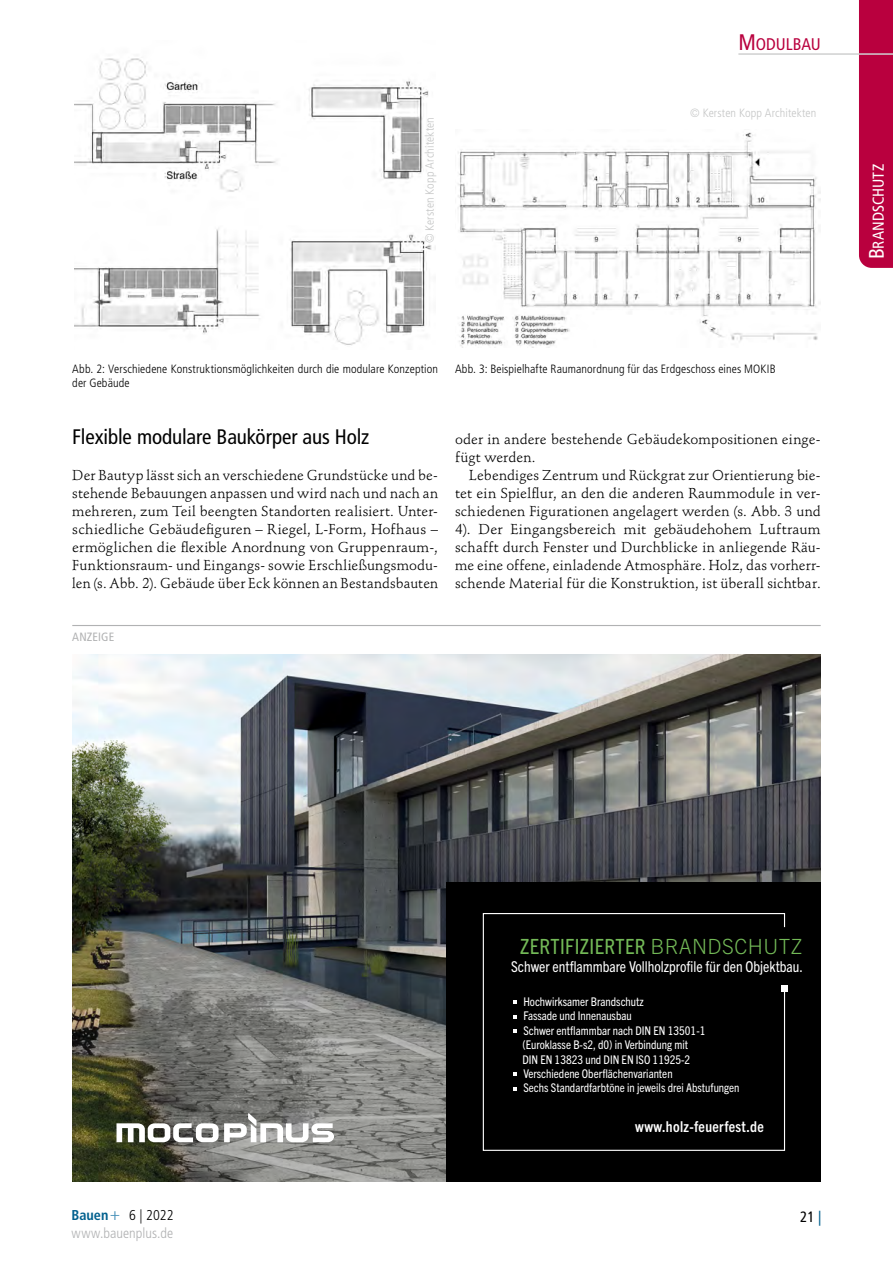
<style>
.page{position:relative;width:893px;height:1263px;background:#fff}
.page>*{position:absolute;margin:0;border:0;box-sizing:border-box;transform-origin:0 0}
.t1{font:condensed 21px "Frutiger LT Std";letter-spacing:-.005em;color:#000}
.t2{font:condensed 21px "Trade Gothic Next LT Pro";letter-spacing:.02em;color:#73b957}
.t3{font:condensed 16.8px "Frutiger LT Std";letter-spacing:-.005em;color:#b9003e}
.t4{font:condensed 15.75px "Frutiger LT Std";color:#fff}
.t5{font:condensed 15px "Trade Gothic Next LT Pro";color:#fff}
.t6{font:700 condensed 15px "Trade Gothic Next LT Pro";letter-spacing:.02em;color:#fff}
.t7{font:condensed 15px "Frutiger LT Std";color:#000}
.t8{font:14.25px/18px "Stempel Schneidler Std";letter-spacing:.01em;color:#000;text-align:justify}
.t9{font:300 condensed 14.25px "Frutiger LT Std";letter-spacing:.005em;color:#b1b2b3}
.t10{font:300 condensed 14.25px "Frutiger LT Std";color:#000}
.t11{font:condensed 12px/14.4px "Trade Gothic Next LT Pro";color:#fff}
.t12{font:300 condensed 12px/14.4px "Frutiger LT Std";letter-spacing:.01em;color:#000}
.t13{font:300 condensed 12px "Frutiger LT Std";letter-spacing:.01em;color:#c5c6c6}
.t14{font:condensed 12px "Frutiger LT Std";letter-spacing:.01em;color:#b1b2b3}
.s1{font-size:22.5px}
.s2{font-size:21px}
.s3{font-weight:300;font-stretch:normal}
.s4{font-weight:700;color:#00608e}
.s5{font-family:"Minion Pro";font-weight:400;font-stretch:normal;font-size:18px;color:#4891b9}
.s6{color:#00608e}
</style>
<div class="page">
<div style="left:859px;top:0;width:34px;height:268px;background:#b9003e"></div>
<hr style="left:738px;top:53px;width:155px;height:2px;background:#cfd0d0">
<img style="left:74px;top:58px;width:362px;height:288px">
<img style="left:458px;top:132px;width:363px;height:215px">
<img style="left:72px;top:654px;width:749px;height:528px">
<div style="left:446px;top:882px;width:375px;height:300px;background:#000"></div>
<svg style="left:482px;top:913px;width:304px;height:238px"></svg>
<div style="left:781px;top:985px;width:7px;height:6px;background:#fff"></div>
<svg style="left:513px;top:1001px;width:4px;height:3px"></svg>
<svg style="left:513px;top:1015px;width:4px;height:3px"></svg>
<svg style="left:513px;top:1029px;width:4px;height:4px"></svg>
<svg style="left:513px;top:1073px;width:4px;height:3px"></svg>
<svg style="left:513px;top:1087px;width:4px;height:3px"></svg>
<svg style="left:117px;top:1113px;width:217px;height:29px"></svg>
<hr style="left:72px;top:625px;width:749px;height:1px;background:#b1b2b3">
<p class="t13" style="left:423px;top:243px;width:128px;rotate:-90deg">© Kersten Kopp Architekten</p>
<p class="t3" style="left:738px;top:35px;width:84px"><span class="s1">M</span> ODULBAU</p>
<p class="t13" style="left:690px;top:106px;width:128px">© Kersten Kopp Architekten</p>
<p class="t12" style="left:72px;top:362px;width:367px">Abb. 2: Verschiedene Konstruktionsmöglichkeiten durch die modulare Konzeption der Gebäude</p>
<h1 class="t1" style="left:72px;top:424px;width:299px">Flexible modulare Baukörper aus Holz</h1>
<p class="t8" style="left:72px;top:466px;width:367px">Der Bautyp lässt sich an verschiedene Grundstücke und be&shy;stehende Bebauungen anpassen und wird nach und nach an mehreren, zum Teil beengten Standorten realisiert. Unter&shy;schiedliche Gebäudefiguren – Riegel, L-Form, Hofhaus – ermöglichen die flexible Anordnung von Gruppenraum-, Funktionsraum- und Eingangs- sowie Erschließungsmodu&shy;len (s. Abb. 2). Gebäude über Eck können an Bestandsbauten</p>
<p class="t14" style="left:72px;top:630px;width:44px">ANZEIGE</p>
<p class="t12" style="left:455px;top:362px;width:322px">Abb. 3: Beispielhafte Raumanordnung für das Erdgeschoss eines MOKIB</p>
<p class="t8" style="left:455px;top:430px;width:367px">oder in andere bestehende Gebäudekompositionen einge&shy;fügt werden.</p>
<p class="t8" style="left:455px;top:466px;width:367px;text-indent:14px">Lebendiges Zentrum und Rückgrat zur Orientierung bie&shy;tet ein Spielflur, an den die anderen Raummodule in ver&shy;schiedenen Figurationen angelagert werden (s. Abb. 3 und 4). Der Eingangsbereich mit gebäudehohem Luftraum schafft durch Fenster und Durchblicke in anliegende Räu&shy;me eine offene, einladende Atmosphäre. Holz, das vorherr&shy;schende Material für die Konstruktion, ist überall sichtbar.</p>
<p class="t4" style="left:869px;top:259px;width:97px;rotate:-90deg"><span class="s2">B</span> RANDSCHUTZ</p>
<h1 class="t2" style="left:520px;top:932px;width:284px">ZERTIFIZIERTER <span class="s3">BRANDSCHUTZ</span></h1>
<p class="t5" style="left:511px;top:957px;width:293px">Schwer entflammbare Vollholzprofile für den Objektbau.</p>
<p class="t11" style="left:522px;top:994px;width:219px">Hochwirksamer Brandschutz<br>Fassade und Innenausbau<br>Schwer entflammbar nach DIN EN 13501-1 (Euroklasse B-s2, d0) in Verbindung mit<br>DIN EN 13823 und DIN EN ISO 11925-2<br>Verschiedene Oberflächenvarianten<br>Sechs Standardfarbtöne in jeweils drei Abstufungen</p>
<p class="t6" style="left:635px;top:1116px;width:130px">www.holz-feuerfest.de</p>
<p class="t10" style="left:72px;top:1207px;width:104px"><span class="s4">Bauen</span><span class="s5">+</span> 6 | 2022</p>
<p class="t7" style="left:800px;top:1208px;width:23px">21 <span class="s6">|</span></p>
<p class="t9" style="left:72px;top:1225px;width:103px">www.bauenplus.de</p>
</div>
